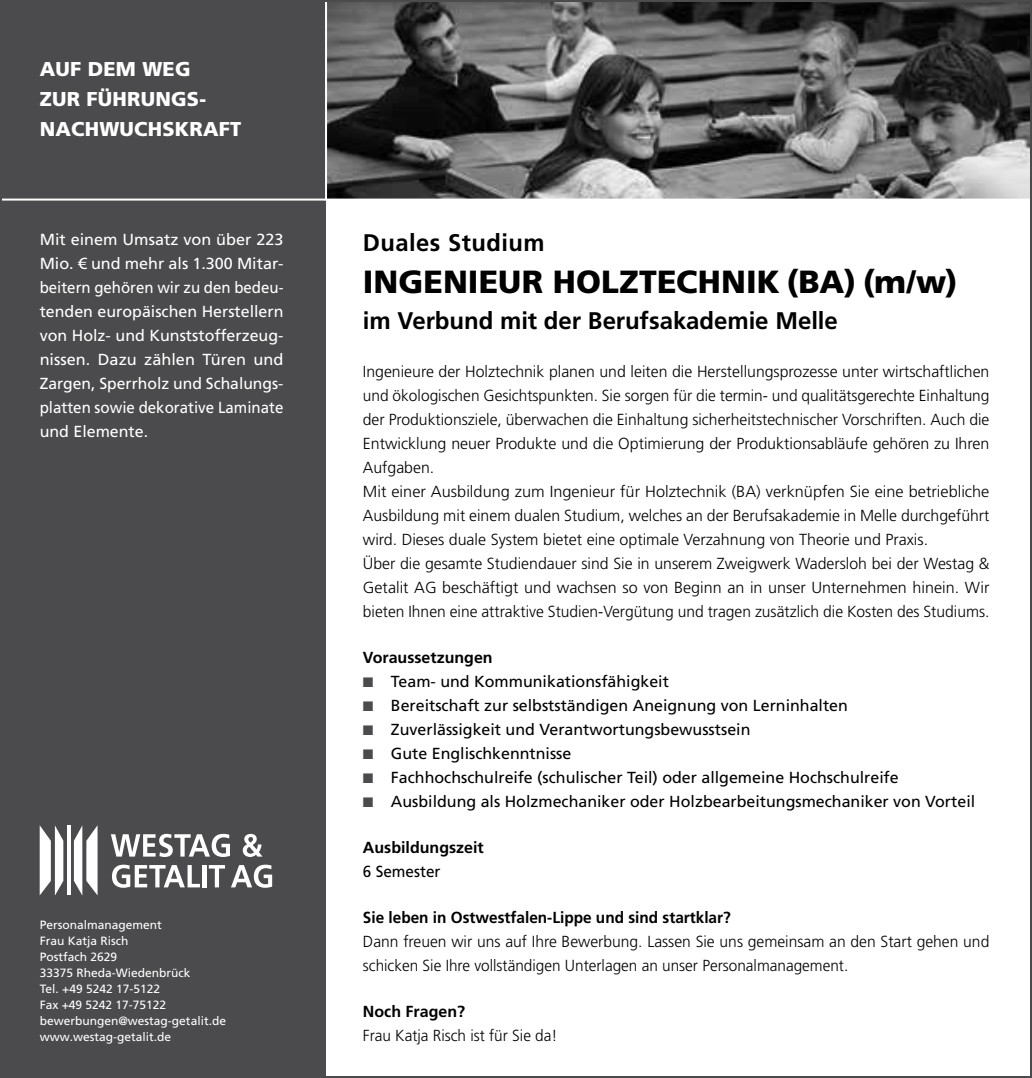
<style>
.page{position:relative;width:1032px;height:1078px;background:#fff}
.page>*{position:absolute;margin:0;border:0;box-sizing:border-box;transform-origin:0 0}
.t1{font:900 32px "Frutiger LT Pro";color:#000}
.t2{font:700 24px "Frutiger LT Pro";color:#000}
.t3{font:700 24px "Frutiger LT Pro";letter-spacing:.02em;color:#000}
.t4{font:900 20px/30px "Frutiger LT Pro";letter-spacing:.01em;color:#fff}
.t5{font:300 16px/24px "Frutiger LT Pro";color:#000}
.t6{font:16px/24px "Frutiger LT Pro";color:#000}
.t7{font:16px/24px "Frutiger LT Pro";color:#fff;text-align:justify}
.t8{font:700 16px "Frutiger LT Pro";color:#000;scale:.96 1}
.t9{font:700 16px "Frutiger LT Pro";color:#000}
.t10{font:300 16px "Frutiger LT Pro";color:#000;scale:.96 1}
.t11{font:16px "Frutiger LT Pro";color:#000;scale:.96 1}
.t12{font:12px/16px "Frutiger LT Pro";color:#fff}
.s1{font-weight:700}
.s2{font-family:"European Pi Three";color:#4b4b4d}
</style>
<div class="page">
<img style="left:327px;top:3px;width:702px;height:195px">
<div style="left:0;top:0;width:326px;height:1077px;background:#4b4b4d"></div>
<svg style="left:111px;top:833px;width:119px;height:23px"></svg>
<svg style="left:243px;top:833px;width:19px;height:23px"></svg>
<svg style="left:112px;top:864px;width:88px;height:23px"></svg>
<hr style="left:202px;top:864px;width:4px;height:23px;background:#fff">
<svg style="left:209px;top:865px;width:16px;height:22px"></svg>
<svg style="left:231px;top:864px;width:41px;height:23px"></svg>
<hr style="left:67px;top:825px;width:4px;height:70px;background:#fff">
<svg style="left:40px;top:826px;width:23px;height:69px"></svg>
<svg style="left:74px;top:825px;width:24px;height:70px"></svg>
<hr style="left:325px;top:0;width:2px;height:200px;background:#fff">
<hr style="left:0;top:198px;width:1032px;height:2px;background:#fff">
<p class="t4" style="left:40px;top:54px;width:137px">AUF DEM WEG<br>ZUR</p>
<p class="t4" style="left:40px;top:84px;width:203px;text-align:center">FÜHRUNGS-<br>NACHWUCHSKRAFT</p>
<p class="t7" style="left:40px;top:227px;width:245px">Mit einem Umsatz von über 223<br>Mio. € und mehr als 1.300 Mitar&shy;beitern gehören wir zu den bedeu&shy;tenden europäischen Herstellern von Holz- und Kunststofferzeug&shy;nissen. Dazu zählen Türen und Zargen, Sperrholz und Schalungs&shy;platten sowie dekorative Laminate und Elemente.</p>
<p class="t12" style="left:40px;top:916px;width:188px">Personalmanagement<br>Frau Katja Risch<br>Postfach 2629<br>33375 Rheda-Wiedenbrück<br>Tel. +49 5242 17-5122<br>Fax +49 5242 17-75122 bewerbungen@westag-getalit.de www.westag-getalit.de</p>
<h2 class="t3" style="left:363px;top:228px;width:183px">Duales Studium</h2>
<h1 class="t1" style="left:363px;top:262px;width:596px">INGENIEUR HOLZTECHNIK (BA) (M/W)</h1>
<h2 class="t2" style="left:363px;top:306px;width:476px">im Verbund mit der Berufsakademie Melle</h2>
<p class="t5" style="left:363px;top:359px;width:628px">Ingenieure der Holztechnik planen und leiten die Herstellungsprozesse unter wirtschaftlichen und ökologischen Gesichtspunkten. Sie sorgen für die termin- und qualitätsgerechte Einhaltung der Produktionsziele, überwachen die Einhaltung sicherheitstechnischer Vorschriften. Auch die Entwicklung neuer Produkte und die Optimierung der Produktionsabläufe gehören zu Ihren Aufgaben.<br>Mit einer Ausbildung zum Ingenieur für Holztechnik (BA) verknüpfen Sie eine betriebliche Ausbildung mit einem dualen Studium, welches an der Berufsakademie in Melle durchgeführt wird. Dieses duale System bietet eine optimale Verzahnung von Theorie und Praxis.<br>Über die gesamte Studiendauer sind Sie in unserem Zweigwerk Wadersloh bei der Westag &amp; Getalit AG beschäftigt und wachsen so von Beginn an in unser Unternehmen hinein. Wir bieten Ihnen eine attraktive Studien-Vergütung und tragen zusätzlich die Kosten des Studiums.</p>
<p class="t6" style="left:363px;top:645px;width:614px"><span class="s1">Voraussetzungen<br></span><span class="s2">K</span> Team- und Kommunikationsfähigkeit<br><span class="s2">K</span> Bereitschaft zur selbstständigen Aneignung von Lerninhalten<br><span class="s2">K</span> Zuverlässigkeit und Verantwortungsbewusstsein<br><span class="s2">K</span> Gute Englischkenntnisse<br><span class="s2">K</span> Fachhochschulreife (schulischer Teil) oder allgemeine Hochschulreife<br><span class="s2">K</span> Ausbildung als Holzmechaniker oder Holzbearbeitungsmechaniker von Vorteil</p>
<p class="t9" style="left:363px;top:837px;width:122px">Ausbildungszeit</p>
<p class="t11" style="left:363px;top:861px;width:82px">6 Semester</p>
<p class="t8" style="left:363px;top:907px;width:385px">Sie leben in Ostwestfalen-Lippe und sind startklar?</p>
<p class="t5" style="left:363px;top:929px;width:628px">Dann freuen wir uns auf Ihre Bewerbung. Lassen Sie uns gemeinsam an den Start gehen und schicken Sie Ihre vollständigen Unterlagen an unser Personalmanagement.</p>
<p class="t9" style="left:363px;top:1001px;width:104px">Noch Fragen?</p>
<p class="t10" style="left:363px;top:1026px;width:204px">Frau Katja Risch ist für Sie da!</p>
</div>
